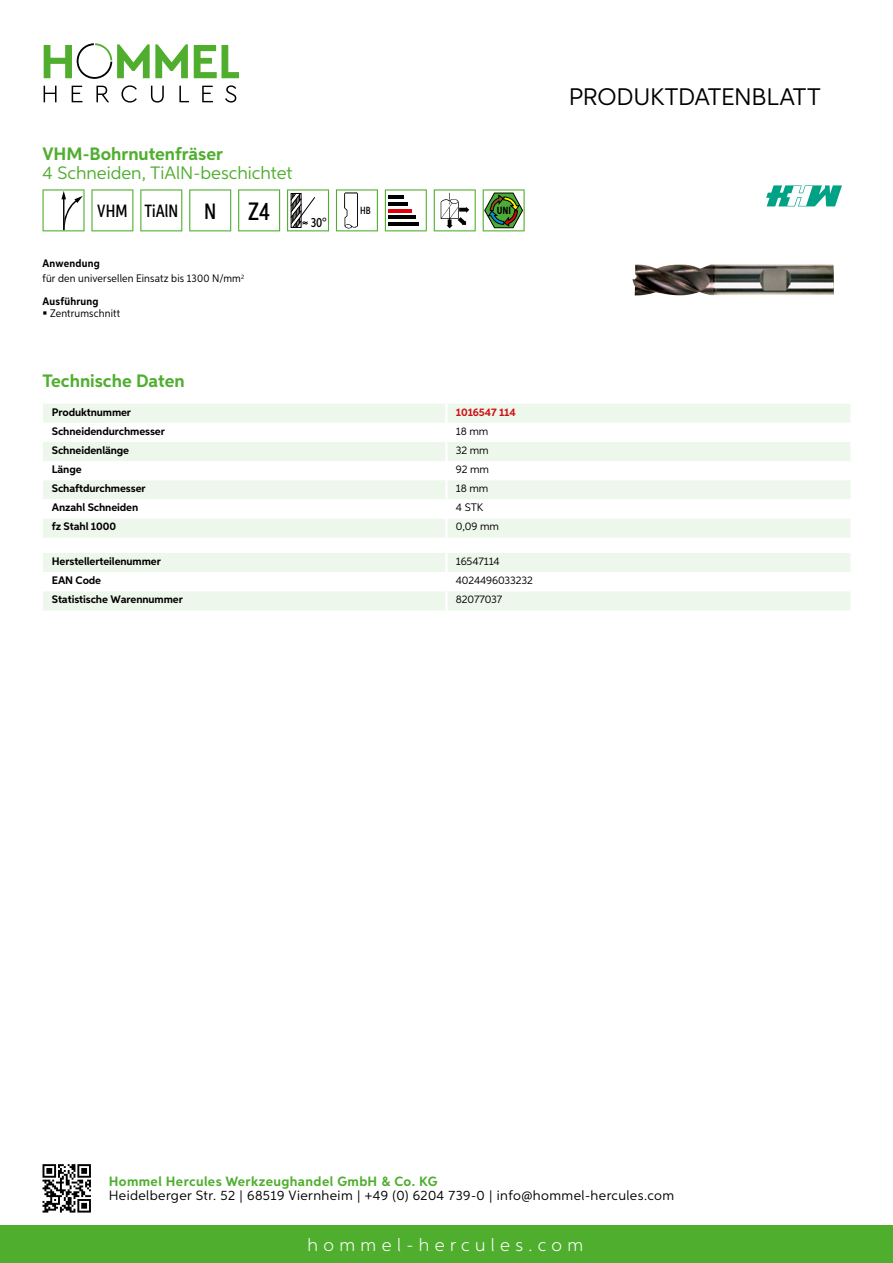
<style>
.page{position:relative;width:893px;height:1263px;background:#fff}
.page>*{position:absolute;margin:0;border:0;box-sizing:border-box;transform-origin:0 0}
.t1{font:500 25.2px "Aspira XX Nar";color:#000}
.t2{font:24px "Aspira";letter-spacing:-.01em;color:#000}
.t3{font:700 18px "Aspira";color:#50ae2f}
.t4{font:18px "Aspira";color:#50ae2f}
.t5{font:300 18px "Aspira";letter-spacing:.3em;color:#fff}
.t6{font:500 17.85px "Aspira XX Nar";color:#000}
.t7{font:13.5px "Aspira";letter-spacing:.03em;color:#000}
.t8{font:700 13.5px "Aspira";letter-spacing:.03em;color:#50ae2f}
.t9{font:500 13.35px "Aspira XX Nar";color:#000}
.t10{font:700 10.95px "Aspira";letter-spacing:-.01em;color:#000}
.t11{font:10.95px/15.1px "Aspira Nar";letter-spacing:.015em;color:#000}
.t12{font:10.95px "Aspira";letter-spacing:-.01em;color:#000}
.t13{font:700 10.95px "Aspira";letter-spacing:-.01em;color:#cd1013}
.t14{font:700 10.95px "Aspira Nar";letter-spacing:.02em;color:#000}
.t15{font:700 10.35px "Aspira XX Nar";color:#000}
.t16{font:500 10.35px "Aspira XX Nar";color:#000}
.s1{font-size:22.2px}
.s2{font-weight:700}
</style>
<div class="page">
<div style="left:0;top:1226px;width:893px;height:37px;background:#50ae2f"></div>
<svg style="left:43px;top:1164px;width:48px;height:48px"></svg>
<svg style="left:194px;top:45px;width:45px;height:33px"></svg>
<svg style="left:44px;top:43px;width:144px;height:36px"></svg>
<svg style="left:44px;top:86px;width:13px;height:16px"></svg>
<svg style="left:72px;top:86px;width:10px;height:16px"></svg>
<svg style="left:96px;top:86px;width:13px;height:16px"></svg>
<svg style="left:121px;top:85px;width:16px;height:18px"></svg>
<svg style="left:151px;top:86px;width:13px;height:17px"></svg>
<svg style="left:179px;top:86px;width:10px;height:16px"></svg>
<svg style="left:202px;top:86px;width:11px;height:16px"></svg>
<svg style="left:225px;top:85px;width:11px;height:18px"></svg>
<div style="left:43px;top:404px;width:807px;height:134px;background:#eef7eb"></div>
<svg style="left:43px;top:423px;width:807px;height:95px"></svg>
<hr style="left:445px;top:404px;width:3px;height:19px;background:#fff">
<hr style="left:445px;top:423px;width:3px;height:19px;background:#fff">
<hr style="left:445px;top:442px;width:3px;height:19px;background:#fff">
<hr style="left:445px;top:461px;width:3px;height:19px;background:#fff">
<hr style="left:445px;top:480px;width:3px;height:19px;background:#fff">
<hr style="left:445px;top:499px;width:3px;height:19px;background:#fff">
<hr style="left:445px;top:518px;width:3px;height:20px;background:#fff">
<svg style="left:43px;top:553px;width:807px;height:57px"></svg>
<hr style="left:445px;top:591px;width:3px;height:19px;background:#fff">
<svg style="left:43px;top:189px;width:42px;height:42px"></svg>
<svg style="left:91px;top:189px;width:42px;height:42px"></svg>
<svg style="left:140px;top:189px;width:42px;height:42px"></svg>
<svg style="left:189px;top:189px;width:42px;height:42px"></svg>
<svg style="left:238px;top:189px;width:42px;height:42px"></svg>
<svg style="left:287px;top:189px;width:42px;height:42px"></svg>
<svg style="left:336px;top:189px;width:42px;height:42px"></svg>
<svg style="left:385px;top:189px;width:42px;height:42px"></svg>
<hr style="left:388px;top:196px;width:16px;height:3px;background:#000">
<hr style="left:388px;top:202px;width:20px;height:4px;background:#000">
<hr style="left:388px;top:209px;width:23px;height:3px;background:#e3000b">
<hr style="left:388px;top:216px;width:27px;height:3px;background:#000">
<hr style="left:388px;top:222px;width:31px;height:4px;background:#000">
<svg style="left:434px;top:189px;width:42px;height:42px"></svg>
<svg style="left:483px;top:189px;width:42px;height:42px"></svg>
<img style="left:632px;top:264px;width:202px;height:32px">
<svg style="left:766px;top:185px;width:76px;height:21px"></svg>
<h3 class="t3" style="left:43px;top:142px;width:182px">VHM-Bohrnutenfräser</h3>
<h3 class="t4" style="left:43px;top:162px;width:251px">4 Schneiden, TiAlN -beschichtet</h3>
<h3 class="t6" style="left:97px;top:200px;width:121px">VHM TiAlN <span class="s1">N</span></h3>
<h1 class="t1" style="left:248px;top:196px;width:23px">Z4</h1>
<p class="t11" style="left:43px;top:256px;width:203px"><span class="s2">Anwendung<br></span>für den universellen Einsatz bis 1300 N/mm<sup>2</sup></p>
<p class="t14" style="left:43px;top:294px;width:58px">Ausführung</p>
<p class="t11" style="left:50px;top:306px;width:71px">Zentrumschnitt</p>
<p class="t9" style="left:311px;top:215px;width:17px">30°</p>
<p class="t16" style="left:360px;top:204px;width:12px">HB</p>
<p class="t15" style="left:497px;top:205px;width:16px">UNI</p>
<h3 class="t3" style="left:43px;top:369px;width:144px">Technische Daten</h3>
<p class="t10" style="left:52px;top:405px;width:81px">Produktnummer</p>
<p class="t13" style="left:456px;top:405px;width:62px">1016547 114</p>
<p class="t10" style="left:52px;top:424px;width:115px">Schneidendurchmesser</p>
<p class="t12" style="left:456px;top:424px;width:34px">18 mm</p>
<p class="t10" style="left:52px;top:443px;width:79px">Schneidenlänge</p>
<p class="t12" style="left:456px;top:443px;width:34px">32 mm</p>
<p class="t10" style="left:52px;top:462px;width:31px">Länge</p>
<p class="t12" style="left:456px;top:463px;width:35px">92 mm</p>
<p class="t10" style="left:52px;top:482px;width:95px">Schaftdurchmesser</p>
<p class="t12" style="left:456px;top:482px;width:34px">18 mm</p>
<p class="t10" style="left:52px;top:501px;width:88px">Anzahl Schneiden</p>
<p class="t12" style="left:456px;top:501px;width:23px">4 STK</p>
<p class="t10" style="left:52px;top:520px;width:66px">fz Stahl 1000</p>
<p class="t12" style="left:456px;top:520px;width:45px">0,09 mm</p>
<p class="t10" style="left:52px;top:554px;width:111px">Herstellerteilenummer</p>
<p class="t12" style="left:456px;top:554px;width:45px">16547114</p>
<p class="t10" style="left:52px;top:574px;width:51px">EAN Code</p>
<p class="t12" style="left:456px;top:574px;width:79px">4024496033232</p>
<p class="t10" style="left:52px;top:593px;width:132px">Statistische Warennummer</p>
<p class="t12" style="left:456px;top:593px;width:48px">82077037</p>
<h2 class="t2" style="left:569px;top:82px;width:253px">Produktdatenblatt</h2>
<p class="t8" style="left:109px;top:1172px;width:330px">Hommel Hercules Werkzeughandel GmbH &amp; Co. KG</p>
<p class="t7" style="left:109px;top:1187px;width:567px">Heidelberger Str. 52 | 68519 Viernheim | +49 (0) 6204 739-0 | info@hommel-hercules.com</p>
<h3 class="t5" style="left:307px;top:1234px;width:277px">hommel-hercules.com</h3>
</div>
